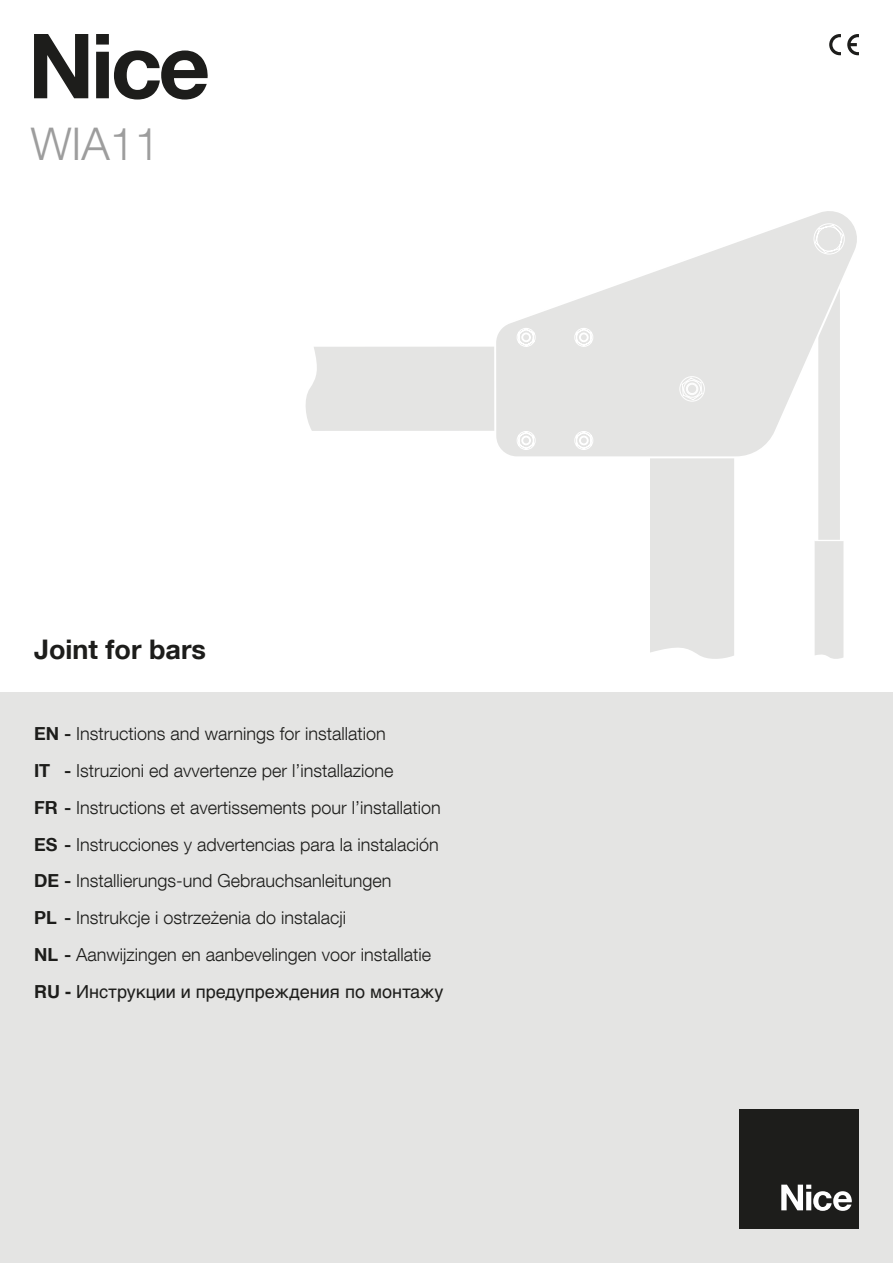
<style>
.page{position:relative;width:893px;height:1263px;background:#fff}
.page>*{position:absolute;margin:0;border:0;box-sizing:border-box;transform-origin:0 0}
.t1{font:700 90px "Helvetica Neue LT Com";color:#1d1d1b}
.t2{font:300 45px "Helvetica Neue LT Com";color:#9d9d9d}
.t3{font:700 27px "Helvetica Neue LT Com";color:#1d1d1b}
.t4{font:300 18px/36.9px "Helvetica Neue LT Com";color:#1d1d1b}
.t5{font:18px "Helvetica Cyr Upright";color:#1d1d1b}
.s1{font-weight:700}
.s2{font-family:"Helvetica Cyr";font-weight:700}
</style>
<div class="page">
<div style="left:0;top:693px;width:893px;height:570px;background:#e4e4e3"></div>
<svg style="left:847px;top:34px;width:12px;height:21px"></svg>
<svg style="left:829px;top:34px;width:12px;height:21px"></svg>
<div style="left:740px;top:1110px;width:119px;height:119px;background:#1d1d1b"></div>
<svg style="left:781px;top:1184px;width:71px;height:27px"></svg>
<div style="left:306px;top:347px;width:187px;height:84px;background:#e4e4e3"></div>
<div style="left:650px;top:459px;width:84px;height:200px;background:#e4e4e3"></div>
<svg style="left:815px;top:459px;width:28px;height:200px;background:#e6e6e6"></svg>
<svg style="left:493px;top:211px;width:364px;height:248px"></svg>
<svg style="left:516px;top:223px;width:329px;height:227px"></svg>
<h1 class="t1" style="left:28px;top:9px;width:184px">Nice</h1>
<h2 class="t2" style="left:31px;top:117px;width:131px">WIA11</h2>
<h3 class="t3" style="left:34px;top:632px;width:173px">Joint for bars</h3>
<p class="t4" style="left:34px;top:714px;width:408px"><span class="s1">EN -</span> Instructions and warnings for installation<br><span class="s1">IT -</span> Istruzioni ed avvertenze per l’installazione<br><span class="s1">FR -</span> Instructions et avertissements pour l’installation <span class="s1">ES -</span> Instrucciones y advertencias para la instalación <span class="s1">DE -</span> Installierungs-und Gebrauchsanleitungen<br><span class="s1">PL -</span> Instrukcje i ostrzeżenia do instalacji<br><span class="s1">NL -</span> Aanwijzingen en aanbevelingen voor installatie</p>
<p class="t5" style="left:34px;top:982px;width:411px"><span class="s2">RU -</span> Инструкции и предупреждения по монтажу</p>
</div>
